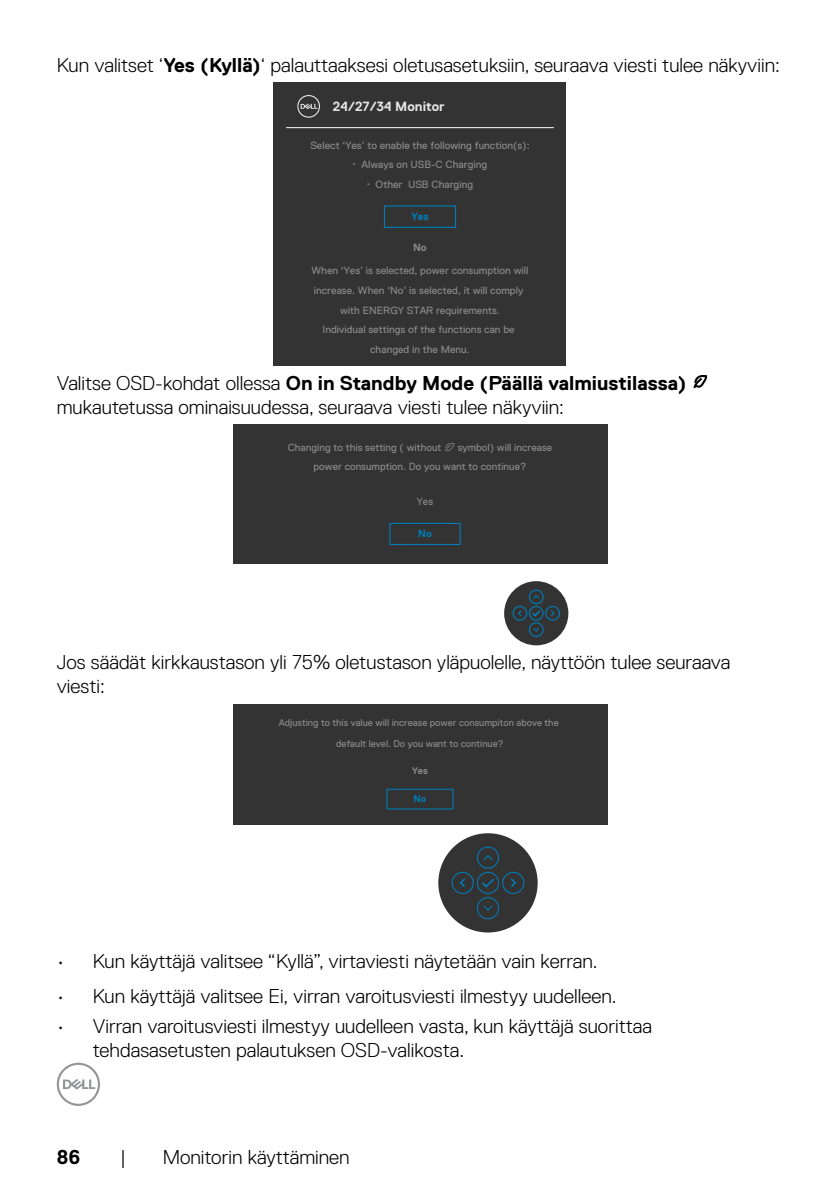
<style>
.page{position:relative;width:840px;height:1191px;background:#fff}
.page>*{position:absolute;margin:0;border:0;box-sizing:border-box;transform-origin:0 0}
.t1{font:300 20px/24px "Dell Replica";color:#000}
.t2{font:700 20px "Dell Replica";color:#000}
.t3{font:700 13.4px "Dell Replica";color:#e4e4e4}
.t4{font:10.6px/19.8px "Dell Replica";color:#888;text-align:center}
.t5{font:700 10.6px "Dell Replica";color:#007db8}
.t6{font:700 10.6px "Dell Replica";color:#888}
.t7{font:10.4px/19.6px "Dell Replica";color:#888}
.t8{font:700 10.4px "Dell Replica";color:#007db8}
.t9{font:9.8px/20.8px "Dell Replica";color:#888;text-align:center}
.t10{font:700 9.8px "Dell Replica";color:#888}
.t11{font:700 9.8px "Dell Replica";color:#007db8}
.s1{font-weight:700}
</style>
<div class="page">
<svg style="left:57px;top:1062px;width:43px;height:44px"></svg>
<div style="left:274px;top:83px;width:291px;height:283px;background:#333"></div>
<hr style="left:286px;top:127px;width:267px;height:1px;background:#fff">
<svg style="left:297px;top:95px;width:23px;height:23px"></svg>
<div style="left:383px;top:205px;width:73px;height:23px;border:1px solid #007db8"></div>
<svg style="left:693px;top:374px;width:14px;height:15px"></svg>
<div style="left:233px;top:424px;width:373px;height:139px;background:#333"></div>
<div style="left:504px;top:581px;width:64px;height:64px;background:#333;border-radius:50%"></div>
<div style="left:528px;top:606px;width:15px;height:14px;border:1px solid #007db8;border-radius:50%"></div>
<div style="left:528px;top:622px;width:15px;height:15px;border:1px solid #007db8;border-radius:50%"></div>
<div style="left:528px;top:589px;width:15px;height:15px;border:1px solid #007db8;border-radius:50%"></div>
<div style="left:512px;top:606px;width:15px;height:14px;border:1px solid #007db8;border-radius:50%"></div>
<div style="left:545px;top:606px;width:14px;height:14px;border:1px solid #007db8;border-radius:50%"></div>
<svg style="left:533px;top:628px;width:6px;height:4px"></svg>
<svg style="left:533px;top:595px;width:6px;height:4px"></svg>
<svg style="left:551px;top:610px;width:4px;height:6px"></svg>
<svg style="left:518px;top:610px;width:4px;height:6px"></svg>
<svg style="left:530px;top:608px;width:12px;height:10px"></svg>
<svg style="left:445px;top:443px;width:9px;height:9px"></svg>
<div style="left:389px;top:523px;width:71px;height:22px;border:1px solid #007db8"></div>
<div style="left:233px;top:704px;width:373px;height:121px;background:#333"></div>
<div style="left:438px;top:833px;width:99px;height:99px;background:#333;border-radius:50%"></div>
<div style="left:476px;top:871px;width:23px;height:23px;border:1px solid #007db8;border-radius:50%"></div>
<div style="left:476px;top:897px;width:23px;height:22px;border:1px solid #007db8;border-radius:50%"></div>
<div style="left:476px;top:846px;width:23px;height:22px;border:1px solid #007db8;border-radius:50%"></div>
<div style="left:451px;top:871px;width:22px;height:23px;border:1px solid #007db8;border-radius:50%"></div>
<div style="left:502px;top:871px;width:22px;height:23px;border:1px solid #007db8;border-radius:50%"></div>
<svg style="left:483px;top:906px;width:10px;height:5px"></svg>
<svg style="left:483px;top:855px;width:10px;height:5px"></svg>
<svg style="left:511px;top:878px;width:6px;height:10px"></svg>
<svg style="left:459px;top:878px;width:6px;height:10px"></svg>
<svg style="left:482px;top:879px;width:12px;height:9px"></svg>
<div style="left:386px;top:788px;width:67px;height:21px;border:1px solid #007db8"></div>
<p class="t1" style="left:57px;top:53px;width:724px">Kun valitset ‘<span class="s1">Yes (Kyllä)</span>‘ palauttaaksesi oletusasetuksiin, seuraava viesti tulee näkyviin:</p>
<p class="t3" style="left:333px;top:98px;width:113px">24/27/34 Monitor</p>
<p class="t4" style="left:310px;top:135px;width:221px">Select ‘Yes’ to enable the following function(s): <sup>.</sup> Always on USB-C Charging<br><sup>.</sup> Other USB Charging</p>
<p class="t5" style="left:411px;top:210px;width:19px">Yes</p>
<p class="t6" style="left:413px;top:241px;width:15px">No</p>
<p class="t4" style="left:311px;top:260px;width:218px">When ‘Yes’ is selected, power consumption will increase. When ‘No’ is selected, it will comply with ENERGY STAR requirements.<br>Individual settings of the functions can be changed in the Menu.</p>
<p class="t1" style="left:57px;top:371px;width:630px">Valitse OSD-kohdat ollessa <span class="s1">On in Standby Mode (Päällä valmiustilassa) </span>mukautetussa ominaisuudessa, seuraava viesti tulee näkyviin:</p>
<p class="t7" style="left:287px;top:437px;width:155px">Changing to this setting ( without</p>
<p class="t7" style="left:313px;top:437px;width:240px;text-indent:144px">symbol) will increase power consumption. Do you want to continue?</p>
<p class="t7" style="left:416px;top:492px;width:18px">Yes</p>
<p class="t8" style="left:418px;top:528px;width:15px">No</p>
<p class="t1" style="left:57px;top:650px;width:674px">Jos säädät kirkkaustason yli 75% oletustason yläpuolelle, näyttöön tulee seuraava viesti:</p>
<p class="t9" style="left:278px;top:712px;width:281px">Adjusting to this value will increase power consumpiton above the default level. Do you want to continue?</p>
<p class="t10" style="left:412px;top:764px;width:17px">Yes</p>
<p class="t11" style="left:413px;top:793px;width:14px">No</p>
<p class="t1" style="left:57px;top:949px;width:542px">• Kun käyttäjä valitsee “Kyllä”, virtaviesti näytetään vain kerran.</p>
<p class="t1" style="left:57px;top:984px;width:561px">• Kun käyttäjä valitsee Ei, virran varoitusviesti ilmestyy uudelleen.</p>
<p class="t1" style="left:93px;top:1014px;width:560px;text-indent:-36px">• Virran varoitusviesti ilmestyy uudelleen vasta, kun käyttäjä suorittaa tehdasasetusten palautuksen OSD-valikosta.</p>
<p class="t2" style="left:57px;top:1146px;width:25px">86</p>
<p class="t1" style="left:120px;top:1145px;width:7px">|</p>
<p class="t1" style="left:162px;top:1145px;width:188px">Monitorin käyttäminen</p>
</div>
